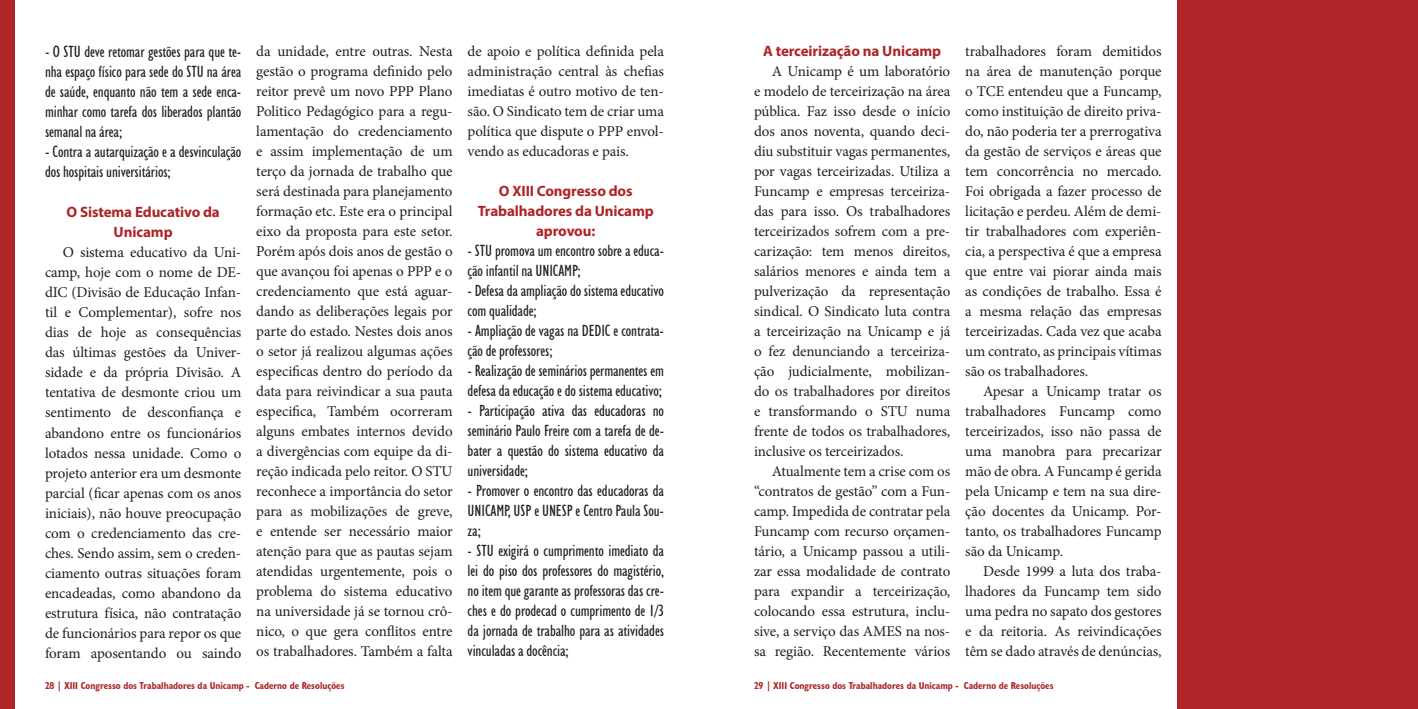
<style>
.page{position:relative;width:1418px;height:709px;background:#fff}
.page>*{position:absolute;margin:0;border:0;box-sizing:border-box;transform-origin:0 0}
.t1{font:condensed 16.25px/20px "Humanist 521 BT";letter-spacing:-.01em;color:#231e1f}
.t2{font:15px/20px "Minion Pro";letter-spacing:-.01em;color:#231e1f;text-align:justify}
.t3{font:700 15px/20px "Myriad Pro";letter-spacing:-.01em;color:#ad2527;text-align:center}
.t4{font:700 condensed 10px "Humanist 521 BT";color:#ad2527}
</style>
<div class="page">
<div style="left:0;top:0;width:15px;height:709px;background:#ad2527"></div>
<div style="left:1177px;top:0;width:240px;height:709px;background:#ad2527"></div>
<p class="t1" style="left:45px;top:42px;width:198px;text-align:justify">- O STU deve retomar gestões para que te&shy;nha espaço físico para sede do STU na área de saúde, enquanto não tem a sede enca&shy;minhar como tarefa dos liberados plantão semanal na área;</p>
<p class="t1" style="left:45px;top:142px;width:198px">- Contra a autarquização e a desvinculação dos hospitais universitários;</p>
<p class="t3" style="left:66px;top:202px;width:155px">O Sistema Educativo da<br>Unicamp</p>
<p class="t2" style="left:45px;top:243px;width:198px;text-indent:18px">O sistema educativo da Uni&shy;camp, hoje com o nome de DE&shy;dIC (Divisão de Educação Infan&shy;til e Complementar), sofre nos dias de hoje as consequências das últimas gestões da Univer&shy;sidade e da própria Divisão. A tentativa de desmonte criou um sentimento de desconfiança e abandono entre os funcionários lotados nessa unidade. Como o projeto anterior era um desmonte parcial (ficar apenas com os anos iniciais), não houve preocupação com o credenciamento das cre&shy;ches. Sendo assim, sem o creden&shy;ciamento outras situações foram encadeadas, como abandono da estrutura física, não contratação de funcionários para repor os que foram aposentando ou saindo</p>
<p class="t2" style="left:256px;top:41px;width:198px">da unidade, entre outras. Nesta gestão o programa definido pelo reitor prevê um novo PPP Plano Politico Pedagógico para a regu&shy;lamentação do credenciamento e assim implementação de um terço da jornada de trabalho que será destinada para planejamento formação etc. Este era o principal eixo da proposta para este setor.<br>Porém após dois anos de gestão o que avançou foi apenas o PPP e o credenciamento que está aguar&shy;dando as deliberações legais por parte do estado. Nestes dois anos o setor já realizou algumas ações especificas dentro do período da data para reivindicar a sua pauta especifica, Também ocorreram alguns embates internos devido a divergências com equipe da di&shy;reção indicada pelo reitor. O STU reconhece a importância do setor para as mobilizações de greve, e entende ser necessário maior atenção para que as pautas sejam atendidas urgentemente, pois o problema do sistema educativo na universidade já se tornou crô&shy;nico, o que gera conflitos entre os trabalhadores. Também a falta</p>
<p class="t2" style="left:467px;top:41px;width:198px">de apoio e política definida pela administração central às chefias imediatas é outro motivo de ten&shy;são. O Sindicato tem de criar uma política que dispute o PPP envol&shy;vendo as educadoras e pais.</p>
<p class="t3" style="left:477px;top:180px;width:178px">O XIII Congresso dos<br>Trabalhadores da Unicamp aprovou:</p>
<p class="t1" style="left:467px;top:240px;width:198px">- STU promova um encontro sobre a educa&shy;ção infantil na UNICAMP;</p>
<p class="t1" style="left:467px;top:280px;width:198px">- Defesa da ampliação do sistema educativo com qualidade;</p>
<p class="t1" style="left:467px;top:320px;width:198px">- Ampliação de vagas na DEDIC e contrata&shy;ção de professores;</p>
<p class="t1" style="left:467px;top:360px;width:198px">- Realização de seminários permanentes em defesa da educação e do sistema educativo;</p>
<p class="t1" style="left:467px;top:400px;width:198px;text-align:justify">- Participação ativa das educadoras no seminário Paulo Freire com a tarefa de de&shy;bater a questão do sistema educativo da universidade;</p>
<p class="t1" style="left:467px;top:480px;width:198px;text-align:justify">- Promover o encontro das educadoras da UNICAMP, USP e UNESP e Centro Paula Sou&shy;za;</p>
<p class="t1" style="left:467px;top:540px;width:198px;text-align:justify">- STU exigirá o cumprimento imediato da lei do piso dos professores do magistério, no item que garante as professoras das cre&shy;ches e do prodecad o cumprimento de 1/3 da jornada de trabalho para as atividades vinculadas a docência;</p>
<p class="t3" style="left:763px;top:41px;width:180px">A terceirização na Unicamp</p>
<p class="t2" style="left:754px;top:62px;width:198px;text-indent:18px">A Unicamp é um laboratório e modelo de terceirização na área pública. Faz isso desde o início dos anos noventa, quando deci&shy;diu substituir vagas permanentes, por vagas terceirizadas. Utiliza a Funcamp e empresas terceiriza&shy;das para isso. Os trabalhadores terceirizados sofrem com a pre&shy;carização: tem menos direitos, salários menores e ainda tem a pulverização da representação sindical. O Sindicato luta contra a terceirização na Unicamp e já o fez denunciando a terceiriza&shy;ção judicialmente, mobilizan&shy;do os trabalhadores por direitos e transformando o STU numa frente de todos os trabalhadores, inclusive os terceirizados.</p>
<p class="t2" style="left:754px;top:461px;width:198px;text-indent:18px">Atualmente tem a crise com os “contratos de gestão” com a Fun&shy;camp. Impedida de contratar pela Funcamp com recurso orçamen&shy;tário, a Unicamp passou a utili&shy;zar essa modalidade de contrato para expandir a terceirização, colocando essa estrutura, inclu&shy;sive, a serviço das AMES na nos&shy;sa região. Recentemente vários</p>
<p class="t2" style="left:965px;top:41px;width:198px">trabalhadores foram demitidos na área de manutenção porque o TCE entendeu que a Funcamp, como instituição de direito priva&shy;do, não poderia ter a prerrogativa da gestão de serviços e áreas que tem concorrência no mercado.<br>Foi obrigada a fazer processo de licitação e perdeu. Além de demi&shy;tir trabalhadores com experiên&shy;cia, a perspectiva é que a empresa que entre vai piorar ainda mais as condições de trabalho. Essa é a mesma relação das empresas terceirizadas. Cada vez que acaba um contrato, as principais vítimas são os trabalhadores.</p>
<p class="t2" style="left:965px;top:381px;width:198px;text-indent:18px">Apesar a Unicamp tratar os trabalhadores Funcamp como terceirizados, isso não passa de uma manobra para precarizar mão de obra. A Funcamp é gerida pela Unicamp e tem na sua dire&shy;ção docentes da Unicamp. Por&shy;tanto, os trabalhadores Funcamp são da Unicamp.</p>
<p class="t2" style="left:965px;top:561px;width:198px;text-indent:18px">Desde 1999 a luta dos traba&shy;lhadores da Funcamp tem sido uma pedra no sapato dos gestores e da reitoria. As reivindicações têm se dado através de denúncias,</p>
<p class="t4" style="left:45px;top:679px;width:301px">28 | XIII Congresso dos Trabalhadores da Unicamp - Caderno de Resoluções</p>
<p class="t4" style="left:754px;top:679px;width:301px">29 | XIII Congresso dos Trabalhadores da Unicamp - Caderno de Resoluções</p>
</div>
